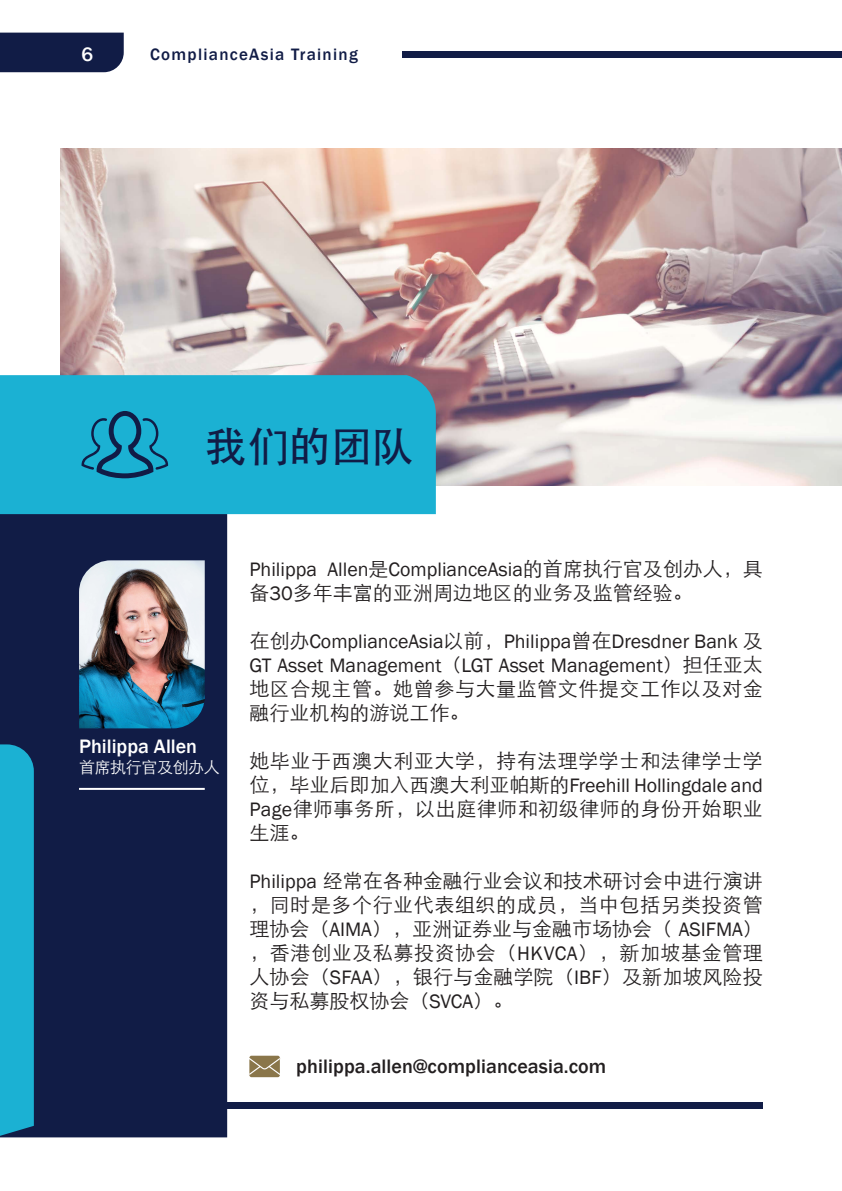
<style>
.page{position:relative;width:842px;height:1191px;background:#fff}
.page>*{position:absolute;margin:0;border:0;box-sizing:border-box;transform-origin:0 0}
.t1{font:500 42px "ST Heiti SC";color:#111c46}
.t2{font:300 20px/24px "ST Heiti SC";letter-spacing:.025em;color:#231f20}
.t3{font:20px/24px "Franklin Gothic";color:#231f20}
.t4{font:500 20px "Franklin Gothic";letter-spacing:.005em;color:#231f20}
.t5{font:300 20px "ST Heiti SC";color:#231f20}
.t6{font:500 20px "Franklin Gothic";color:#fff}
.t7{font:500 17px "Franklin Gothic";letter-spacing:.075em;color:#111c46}
.t8{font:300 16px "ST Heiti SC";letter-spacing:-.025em;color:#fff}
.s1{font-family:"ST Heiti SC";font-weight:300}
.s2{font-family:"Franklin Gothic";font-weight:400}
</style>
<div class="page">
<div style="left:0;top:33px;width:124px;height:39px;background:#111c46"></div>
<div style="left:403px;top:52px;width:439px;height:6px;background:#111c46"></div>
<div style="left:0;top:514px;width:227px;height:623px;background:#111c46"></div>
<div style="left:80px;top:1102px;width:683px;height:7px;background:#111c46"></div>
<img style="left:61px;top:148px;width:781px;height:337px">
<div style="left:0;top:744px;width:34px;height:393px;background:#1bb1d3"></div>
<img style="left:79px;top:560px;width:126px;height:168px">
<hr style="left:79px;top:788px;width:126px;height:2px;background:#fff">
<div style="left:0;top:375px;width:436px;height:139px;background:#1bb1d3"></div>
<svg style="left:82px;top:411px;width:86px;height:67px;background:#188cb0"></svg>
<svg style="left:249px;top:1055px;width:31px;height:22px"></svg>
<p class="t6" style="left:82px;top:42px;width:13px">6</p>
<p class="t7" style="left:150px;top:44px;width:209px">ComplianceAsia Training</p>
<h1 class="t1" style="left:205px;top:422px;width:212px">我们的团队</h1>
<p class="t6" style="left:79px;top:733px;width:120px">Philippa Allen</p>
<p class="t8" style="left:79px;top:753px;width:142px">首席执行官及创办人</p>
<p class="t3" style="left:249px;top:558px;width:515px">Philippa Allen<span class="s1">是</span>ComplianceAsia<span class="s1">的首席执行官及创办人，具</span></p>
<p class="t5" style="left:249px;top:576px;width:445px">备<span class="s2">30</span>多年丰富的亚洲周边地区的业务及监管经验。</p>
<p class="t3" style="left:249px;top:630px;width:515px"><span class="s1">在创办</span>ComplianceAsia<span class="s1">以前，</span>Philippa<span class="s1">曾在</span>Dresdner Bank <span class="s1">及<br></span>GT Asset Management<span class="s1">（</span>LGT Asset Management<span class="s1">）担任亚太</span></p>
<p class="t2" style="left:249px;top:675px;width:515px">地区合规主管。她曾参与大量监管文件提交工作以及对金融行业机构的游说工作。</p>
<p class="t2" style="left:249px;top:747px;width:515px">她毕业于西澳大利亚大学，持有法理学学士和法律学士学</p>
<p class="t3" style="left:249px;top:774px;width:515px"><span class="s1">位，毕业后即加入西澳大利亚帕斯的</span>Freehill Hollingdale and</p>
<p class="t2" style="left:249px;top:795px;width:515px"><span class="s2">Page</span>律师事务所，以出庭律师和初级律师的身份开始职业生涯。</p>
<p class="t2" style="left:249px;top:867px;width:515px;text-align:justify"><span class="s2">Philippa</span> 经常在各种金融行业会议和技术研讨会中进行演讲，同时是多个行业代表组织的成员，当中包括另类投资管理协会（<span class="s2">AIMA</span>），亚洲证券业与金融市场协会（ <span class="s2">ASIFMA</span>），香港创业及私募投资协会（<span class="s2">HKVCA</span>），新加坡基金管理人协会（<span class="s2">SFAA</span>），银行与金融学院（<span class="s2">IBF</span>）及新加坡风险投资与私募股权协会（<span class="s2">SVCA</span>）。</p>
<p class="t4" style="left:296px;top:1053px;width:312px">philippa.allen@complianceasia.com</p>
</div>
